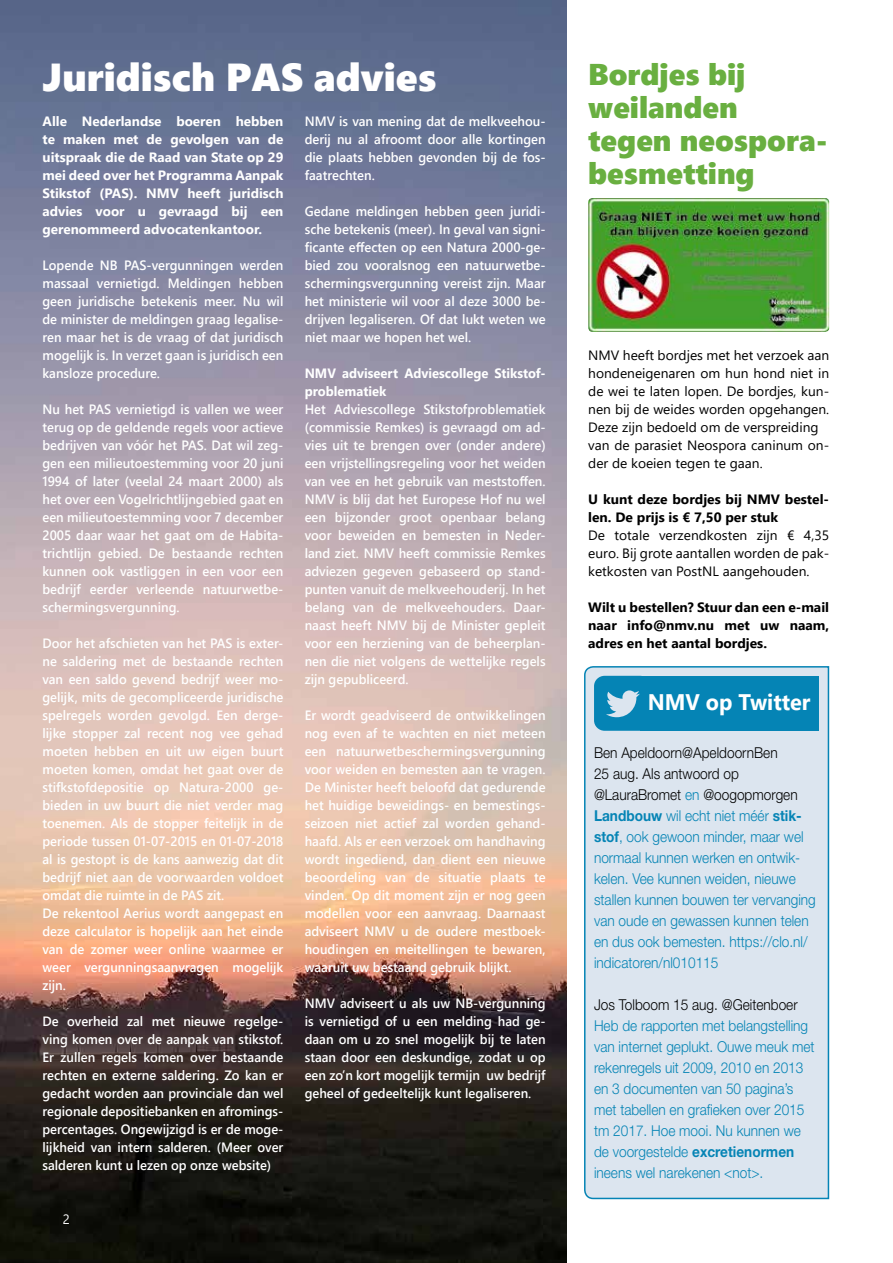
<style>
.page{position:relative;width:893px;height:1263px;background:#fff}
.page>*{position:absolute;margin:0;border:0;box-sizing:border-box;transform-origin:0 0}
.t1{font:39px "Segoe UI Black";color:#fff}
.t2{font:30px/33px "Segoe UI Black";color:#69af40}
.t3{font:700 22.5px "Segoe UI";color:#fff;scale:.96 1}
.t4{font:300 15px/21px "Helvetica Neue";color:#0584b5;scale:.91 1}
.t5{font:300 15px "Helvetica Neue";color:#000;scale:.91 1}
.t6{font:600 13.5px/18px "Segoe UI";color:#fff;text-align:justify;scale:.96 1}
.t7{font:13.5px/18px "Segoe UI";color:#000}
.t8{font:700 13.5px/18px "Segoe UI";color:#fff;text-align:justify}
.t9{font:700 13.5px/18px "Segoe UI";color:#000}
.t10{font:700 13.5px/18px "Segoe UI";color:#fff;scale:.96 1}
.t11{font:13.5px "Segoe UI";color:#fff;scale:.96 1}
.s1{color:#000}
.s2{font-weight:700}
</style>
<div class="page">
<img style="left:0;top:0;width:567px;height:1263px">
<img style="left:588px;top:198px;width:241px;height:134px">
<div style="left:584px;top:666px;width:246px;height:534px;background:#dce5ef"></div>
<div style="left:640px;top:676px;width:179px;height:55px;background:#0584b5"></div>
<svg style="left:594px;top:676px;width:46px;height:55px;background:#389bc2"></svg>
<h1 class="t1" style="left:43px;top:49px;width:395px">Juridisch PAS advies</h1>
<p class="t6" style="left:305px;top:112px;width:252px">NMV is van mening dat de melkveehou&shy;derij nu al afroomt door alle kortingen die plaats hebben gevonden bij de fos&shy;faatrechten.</p>
<p class="t6" style="left:305px;top:202px;width:252px">Gedane meldingen hebben geen juridi&shy;sche betekenis (meer). In geval van signi&shy;ficante effecten op een Natura 2000-ge&shy;bied zou vooralsnog een natuurwetbe&shy;schermingsvergunning vereist zijn. Maar het ministerie wil voor al deze 3000 be&shy;drijven legaliseren. Of dat lukt weten we niet maar we hopen het wel.</p>
<p class="t10" style="left:305px;top:364px;width:252px">NMV adviseert Adviescollege Stikstof&shy;problematiek</p>
<p class="t6" style="left:305px;top:400px;width:252px">Het Adviescollege Stikstofproblematiek (commissie Remkes) is gevraagd om ad&shy;vies uit te brengen over (onder andere) een vrijstellingsregeling voor het weiden van vee en het gebruik van meststoffen.<br>NMV is blij dat het Europese Hof nu wel een bijzonder groot openbaar belang voor beweiden en bemesten in Neder&shy;land ziet. NMV heeft commissie Remkes adviezen gegeven gebaseerd op stand&shy;punten vanuit de melkveehouderij. In het belang van de melkveehouders. Daar&shy;naast heeft NMV bij de Minister gepleit voor een herziening van de beheerplan&shy;nen die niet volgens de wettelijke regels zijn gepubliceerd.</p>
<p class="t6" style="left:305px;top:706px;width:252px">Er wordt geadviseerd de ontwikkelingen nog even af te wachten en niet meteen een natuurwetbeschermingsvergunning voor weiden en bemesten aan te vragen.<br>De Minister heeft beloofd dat gedurende het huidige beweidings- en bemestings&shy;seizoen niet actief zal worden gehand&shy;haafd. Als er een verzoek om handhaving wordt ingediend, dan dient een nieuwe beoordeling van de situatie plaats te vinden. Op dit moment zijn er nog geen modellen voor een aanvraag. Daarnaast adviseert NMV u de oudere mestboek&shy;houdingen en meitellingen te bewaren, waaruit uw bestaand gebruik blijkt.</p>
<p class="t6" style="left:305px;top:994px;width:252px">NMV adviseert u als uw NB-vergunning is vernietigd of u een melding had ge&shy;daan om u zo snel mogelijk bij te laten staan door een deskundige, zodat u op een zo’n kort mogelijk termijn uw bedrijf geheel of gedeeltelijk kunt legaliseren.</p>
<p class="t8" style="left:43px;top:112px;width:242px">Alle Nederlandse boeren hebben te maken met de gevolgen van de uitspraak die de Raad van State op 29 mei deed over het Programma Aanpak Stikstof (PAS). NMV heeft juridisch advies voor u gevraagd bij een gerenommeerd advocatenkantoor.</p>
<p class="t6" style="left:43px;top:256px;width:252px">Lopende NB PAS-vergunningen werden massaal vernietigd. Meldingen hebben geen juridische betekenis meer. Nu wil de minister de meldingen graag legalise&shy;ren maar het is de vraag of dat juridisch mogelijk is. In verzet gaan is juridisch een kansloze procedure.</p>
<p class="t6" style="left:43px;top:400px;width:252px">Nu het PAS vernietigd is vallen we weer terug op de geldende regels voor actieve bedrijven van vóór het PAS. Dat wil zeg&shy;gen een milieutoestemming voor 20 juni 1994 of later (veelal 24 maart 2000) als het over een Vogelrichtlijngebied gaat en een milieutoestemming voor 7 december 2005 daar waar het gaat om de Habita&shy;trichtlijn gebied. De bestaande rechten kunnen ook vastliggen in een voor een bedrijf eerder verleende natuurwetbe&shy;schermingsvergunning.</p>
<p class="t6" style="left:43px;top:634px;width:252px;text-align:left">Door het afschieten van het PAS is exter&shy;ne saldering met de bestaande rechten van een saldo gevend bedrijf weer mo&shy;gelijk, mits de gecompliceerde juridische spelregels worden gevolgd. Een derge&shy;lijke stopper zal recent nog vee gehad moeten hebben en uit uw eigen buurt moeten komen, omdat het gaat over de stifkstofdepositie op Natura-2000 ge&shy;bieden in uw buurt die niet verder mag toenemen. Als de stopper feitelijk in de periode tussen 01-07-2015 en 01-07-2018 al is gestopt is de kans aanwezig dat dit bedrijf niet aan de voorwaarden voldoet omdat die ruimte in de PAS zit.<br>De rekentool Aerius wordt aangepast en deze calculator is hopelijk aan het einde van de zomer weer online waarmee er weer vergunningsaanvragen mogelijk zijn.</p>
<p class="t6" style="left:43px;top:1012px;width:252px">De overheid zal met nieuwe regelge&shy;ving komen over de aanpak van stikstof.<br>Er zullen regels komen over bestaande rechten en externe saldering. Zo kan er gedacht worden aan provinciale dan wel regionale depositiebanken en afromings&shy;percentages. Ongewijzigd is er de moge&shy;lijkheid van intern salderen. (Meer over salderen kunt u lezen op onze website)</p>
<p class="t11" style="left:63px;top:1208px;width:9px">2</p>
<h2 class="t2" style="left:588px;top:56px;width:241px">Bordjes bij weilanden tegen neospora&shy;besmetting</h2>
<p class="t7" style="left:588px;top:346px;width:242px">NMV heeft bordjes met het verzoek aan hondeneigenaren om hun hond niet in de wei te laten lopen. De bordjes, kun&shy;nen bij de weides worden opgehangen.<br>Deze zijn bedoeld om de verspreiding van de parasiet Neospora caninum on&shy;der de koeien tegen te gaan.</p>
<p class="t9" style="left:588px;top:490px;width:242px">U kunt deze bordjes bij NMV bestel&shy;len. De prijs is € 7,50 per stuk</p>
<p class="t7" style="left:588px;top:526px;width:242px;text-align:justify">De totale verzendkosten zijn € 4,35 euro. Bij grote aantallen worden de pak&shy;ketkosten van PostNL aangehouden.</p>
<p class="t9" style="left:588px;top:598px;width:242px;text-align:justify">Wilt u bestellen? Stuur dan een e-mail naar info@nmv.nu met uw naam, adres en het aantal bordjes.</p>
<h3 class="t3" style="left:648px;top:684px;width:171px">NMV op Twitter</h3>
<p class="t4" style="left:594px;top:742px;width:245px"><span class="s1">Ben Apeldoorn@ApeldoornBen<br>25 aug. Als antwoord op @LauraBromet</span> en <span class="s1">@oogopmorgen<br></span><span class="s2">Landbouw</span> wil echt niet méér <span class="s2">stik&shy;stof</span>, ook gewoon minder, maar wel normaal kunnen werken en ontwik&shy;kelen. Vee kunnen weiden, nieuwe stallen kunnen bouwen ter vervanging van oude en gewassen kunnen telen en dus ook bemesten. https://clo.nl/ indicatoren/nl010115</p>
<p class="t5" style="left:594px;top:996px;width:225px">Jos Tolboom 15 aug. @Geitenboer</p>
<p class="t4" style="left:594px;top:1015px;width:244px">Heb de rapporten met belangstelling van internet geplukt. Ouwe meuk met rekenregels uit 2009, 2010 en 2013 en 3 documenten van 50 pagina’s met tabellen en grafieken over 2015 tm 2017. Hoe mooi. Nu kunnen we de voorgestelde <span class="s2">excretienormen </span>ineens wel narekenen &lt;not&gt;.</p>
</div>
